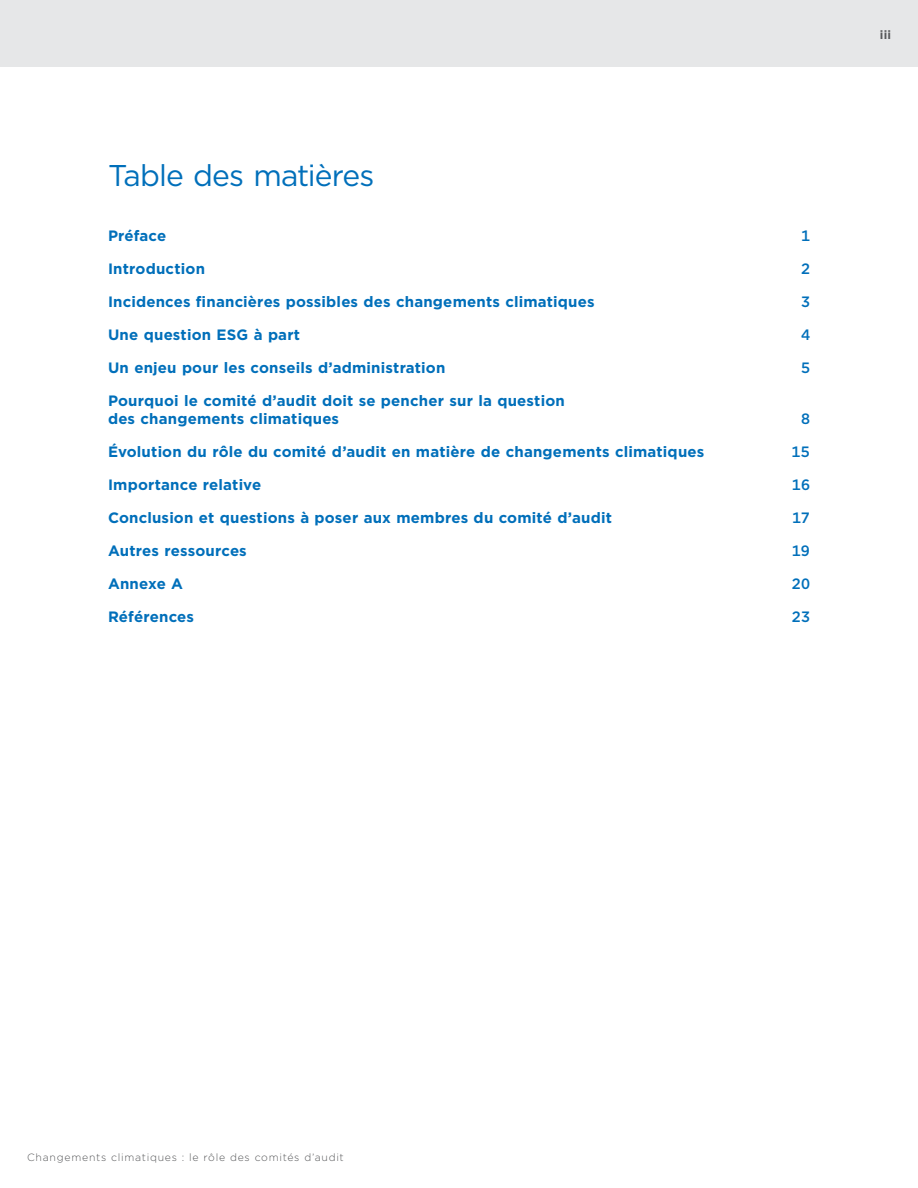
<style>
.page{position:relative;width:918px;height:1188px;background:#fff}
.page>*{position:absolute;margin:0;border:0;box-sizing:border-box;transform-origin:0 0}
.t1{font:30px "Gotham";letter-spacing:-.03em;color:#006fba}
.t2{font:700 15px/18px "Gotham";letter-spacing:.01em;color:#006fba}
.t3{font:500 15px "Gotham";letter-spacing:.01em;color:#006fba}
.t4{font:700 12px "Gotham";color:#58595b}
.t5{font:300 10.5px "Gotham";letter-spacing:.07em;color:#58595b}
</style>
<div class="page">
<div style="left:0;top:0;width:918px;height:68px;background:#e6e7e8"></div>
<h1 class="t1" style="left:108px;top:156px;width:268px">Table des matières</h1>
<p class="t2" style="left:108px;top:227px;width:60px">Préface</p>
<p class="t3" style="left:801px;top:226px;width:10px">1</p>
<p class="t2" style="left:108px;top:260px;width:99px">Introduction</p>
<p class="t3" style="left:801px;top:259px;width:10px">2</p>
<p class="t2" style="left:108px;top:293px;width:488px">Incidences financières possibles des changements climatiques</p>
<p class="t3" style="left:801px;top:292px;width:10px">3</p>
<p class="t2" style="left:108px;top:326px;width:194px">Une question ESG à part</p>
<p class="t3" style="left:801px;top:325px;width:10px">4</p>
<p class="t2" style="left:108px;top:359px;width:339px">Un enjeu pour les conseils d’administration</p>
<p class="t3" style="left:801px;top:358px;width:10px">5</p>
<p class="t2" style="left:108px;top:392px;width:458px">Pourquoi le comité d’audit doit se pencher sur la question des changements climatiques</p>
<p class="t3" style="left:801px;top:409px;width:10px">8</p>
<p class="t2" style="left:108px;top:443px;width:598px">Évolution du rôle du comité d’audit en matière de changements climatiques</p>
<p class="t3" style="left:792px;top:442px;width:20px">15</p>
<p class="t2" style="left:108px;top:476px;width:155px">Importance relative</p>
<p class="t3" style="left:792px;top:475px;width:20px">16</p>
<p class="t2" style="left:108px;top:509px;width:506px">Conclusion et questions à poser aux membres du comité d’audit</p>
<p class="t3" style="left:792px;top:508px;width:19px">17</p>
<p class="t2" style="left:108px;top:542px;width:140px">Autres ressources</p>
<p class="t3" style="left:792px;top:541px;width:20px">19</p>
<p class="t2" style="left:108px;top:575px;width:77px">Annexe A</p>
<p class="t3" style="left:792px;top:574px;width:20px">20</p>
<p class="t2" style="left:108px;top:608px;width:88px">Références</p>
<p class="t3" style="left:792px;top:607px;width:20px">23</p>
<p class="t4" style="left:880px;top:26px;width:13px">iii</p>
<p class="t5" style="left:27px;top:1151px;width:318px">Changements climatiques : le rôle des comités d’audit</p>
</div>
